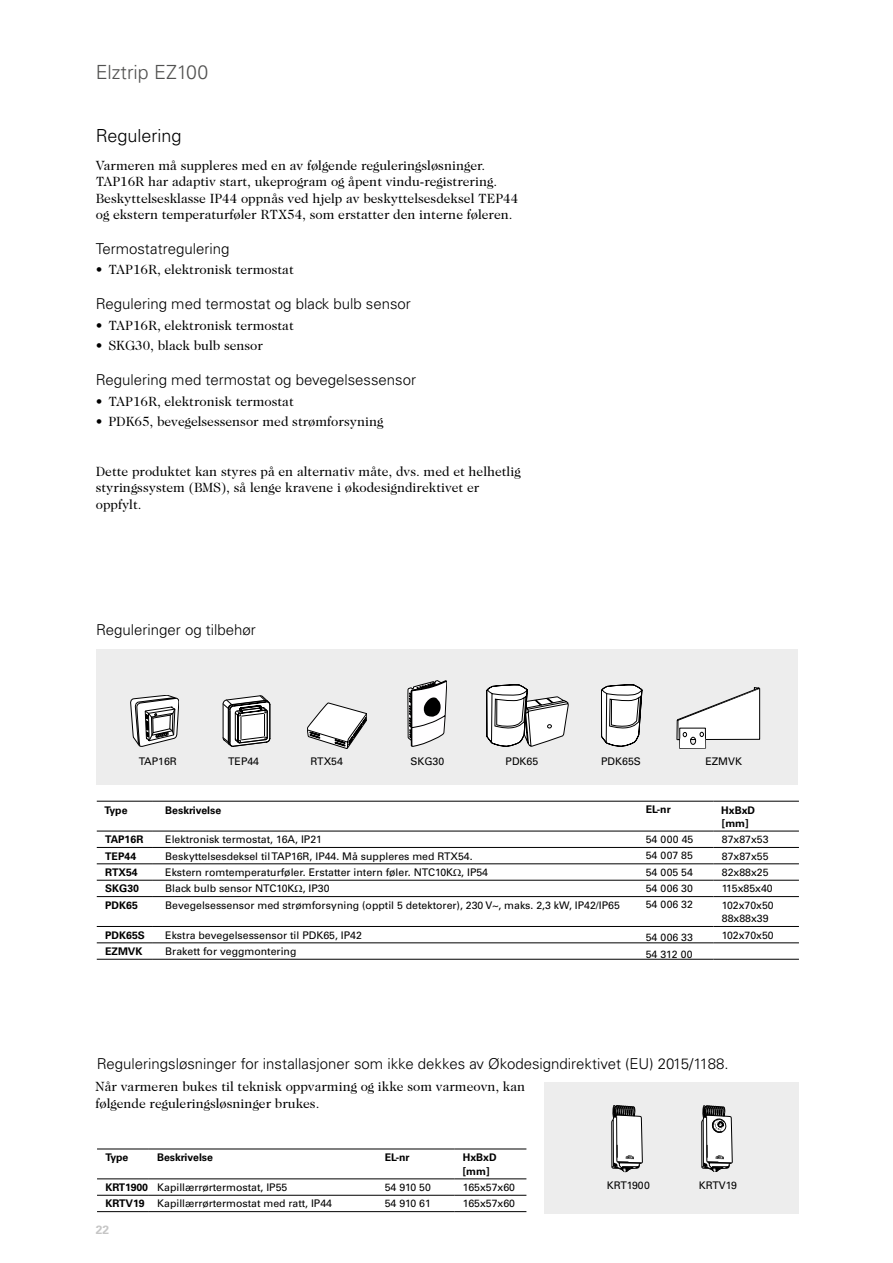
<style>
.page{position:relative;width:893px;height:1263px;background:#fff}
.page>*{position:absolute;margin:0;border:0;box-sizing:border-box;transform-origin:0 0}
.t1{font:300 19.5px "Univers";color:#525251}
.t2{font:300 18px "Univers";color:#000}
.t3{font:300 15px "Univers";color:#000}
.t4{font:13.5px/16.5px "Caslon Two Twenty Four";color:#000}
.t5{font:700 12px "Univers";color:#c6c6c6}
.t6{font:10.5px/16.4px "Univers";color:#000}
.t7{font:700 10.5px "Univers";color:#000}
.s1{font-weight:700}
</style>
<div class="page">
<div style="left:97px;top:649px;width:701px;height:136px;background:#ededed"></div>
<svg style="left:130px;top:695px;width:49px;height:51px"></svg>
<svg style="left:307px;top:703px;width:60px;height:46px"></svg>
<svg style="left:223px;top:695px;width:47px;height:52px;background:#a7a7a7"></svg>
<svg style="left:408px;top:680px;width:39px;height:66px;background:#b8b8b8"></svg>
<svg style="left:677px;top:687px;width:83px;height:62px"></svg>
<svg style="left:486px;top:684px;width:82px;height:62px"></svg>
<div style="left:544px;top:1082px;width:254px;height:132px;background:#ededed"></div>
<svg style="left:612px;top:1105px;width:30px;height:67px;background:#bbb"></svg>
<svg style="left:702px;top:1105px;width:30px;height:67px;background:#aeaeae"></svg>
<svg style="left:601px;top:684px;width:41px;height:62px;background:#cacaca"></svg>
<hr style="left:97px;top:801px;width:55px;height:1px;background:#000">
<hr style="left:152px;top:801px;width:561px;height:1px;background:#000">
<hr style="left:713px;top:801px;width:86px;height:1px;background:#000">
<hr style="left:97px;top:942px;width:55px;height:1px;background:#000">
<hr style="left:152px;top:942px;width:561px;height:1px;background:#000">
<hr style="left:97px;top:831px;width:55px;height:1px;background:#000">
<hr style="left:152px;top:831px;width:561px;height:1px;background:#000">
<hr style="left:713px;top:942px;width:86px;height:1px;background:#000">
<hr style="left:713px;top:831px;width:86px;height:1px;background:#000">
<hr style="left:152px;top:959px;width:561px;height:1px;background:#000">
<hr style="left:97px;top:847px;width:55px;height:1px;background:#000">
<hr style="left:152px;top:847px;width:561px;height:1px;background:#000">
<hr style="left:713px;top:847px;width:86px;height:1px;background:#000">
<hr style="left:97px;top:863px;width:55px;height:1px;background:#000">
<hr style="left:152px;top:863px;width:561px;height:1px;background:#000">
<hr style="left:713px;top:863px;width:86px;height:1px;background:#000">
<hr style="left:97px;top:880px;width:55px;height:1px;background:#000">
<hr style="left:152px;top:880px;width:561px;height:1px;background:#000">
<hr style="left:713px;top:880px;width:86px;height:1px;background:#000">
<hr style="left:97px;top:896px;width:55px;height:1px;background:#000">
<hr style="left:152px;top:896px;width:561px;height:1px;background:#000">
<hr style="left:713px;top:896px;width:86px;height:1px;background:#000">
<hr style="left:97px;top:926px;width:55px;height:1px;background:#000">
<hr style="left:152px;top:926px;width:561px;height:1px;background:#000">
<hr style="left:713px;top:926px;width:86px;height:1px;background:#000">
<hr style="left:97px;top:959px;width:55px;height:1px;background:#000">
<hr style="left:713px;top:959px;width:86px;height:1px;background:#000">
<hr style="left:97px;top:1195px;width:51px;height:1px;background:#000">
<hr style="left:148px;top:1195px;width:306px;height:1px;background:#000">
<hr style="left:454px;top:1195px;width:72px;height:1px;background:#000">
<hr style="left:97px;top:1148px;width:51px;height:1px;background:#000">
<hr style="left:148px;top:1148px;width:306px;height:1px;background:#000">
<hr style="left:454px;top:1148px;width:72px;height:1px;background:#000">
<hr style="left:97px;top:1211px;width:51px;height:1px;background:#000">
<hr style="left:148px;top:1211px;width:306px;height:1px;background:#000">
<hr style="left:454px;top:1211px;width:72px;height:1px;background:#000">
<hr style="left:97px;top:1178px;width:51px;height:1px;background:#000">
<hr style="left:148px;top:1178px;width:306px;height:1px;background:#000">
<hr style="left:454px;top:1178px;width:72px;height:1px;background:#000">
<h1 class="t1" style="left:96px;top:61px;width:114px">Elztrip EZ100</h1>
<h2 class="t2" style="left:96px;top:125px;width:87px">Regulering</h2>
<p class="t4" style="left:96px;top:157px;width:424px">Varmeren må suppleres med en av følgende reguleringsløsninger.<br>TAP16R har adaptiv start, ukeprogram og åpent vindu-registrering.<br>Beskyttelsesklasse IP44 oppnås ved hjelp av beskyttelsesdeksel TEP44 og ekstern temperaturføler RTX54, som erstatter den interne føleren.</p>
<p class="t3" style="left:96px;top:239px;width:135px">Termostatregulering</p>
<p class="t4" style="left:96px;top:261px;width:200px">• TAP16R, elektronisk termostat</p>
<p class="t3" style="left:96px;top:295px;width:317px">Regulering med termostat og black bulb sensor</p>
<p class="t4" style="left:96px;top:317px;width:200px">• TAP16R, elektronisk termostat</p>
<p class="t4" style="left:96px;top:337px;width:169px">• SKG30, black bulb sensor</p>
<p class="t3" style="left:96px;top:371px;width:322px">Regulering med termostat og bevegelsessensor</p>
<p class="t4" style="left:96px;top:393px;width:200px">• TAP16R, elektronisk termostat</p>
<p class="t4" style="left:96px;top:413px;width:289px">• PDK65, bevegelsessensor med strømforsyning</p>
<p class="t4" style="left:96px;top:463px;width:426px">Dette produktet kan styres på en alternativ måte, dvs. med et helhetlig styringssystem (BMS), så lenge kravene i økodesigndirektivet er oppfylt.</p>
<p class="t3" style="left:96px;top:620px;width:161px">Reguleringer og tilbehør</p>
<p class="t6" style="left:139px;top:753px;width:40px">TAP16R</p>
<p class="t6" style="left:228px;top:753px;width:32px">TEP44</p>
<p class="t6" style="left:311px;top:753px;width:34px">RTX54</p>
<p class="t6" style="left:410px;top:753px;width:35px">SKG30</p>
<p class="t6" style="left:506px;top:753px;width:34px">PDK65</p>
<p class="t6" style="left:705px;top:753px;width:38px">EZMVK</p>
<p class="t6" style="left:601px;top:753px;width:41px">PDK65S</p>
<p class="t7" style="left:646px;top:803px;width:26px">EL-nr</p>
<p class="t6" style="left:646px;top:831px;width:49px;text-align:justify">54 000 45<br>54 007 85<br>54 005 54<br>54 006 30<br>54 006 32</p>
<p class="t6" style="left:646px;top:929px;width:49px">54 006 33<br>54 312 00</p>
<p class="t7" style="left:105px;top:804px;width:24px">Type</p>
<p class="t7" style="left:165px;top:804px;width:57px">Beskrivelse</p>
<p class="t6" style="left:165px;top:831px;width:158px">Elektronisk termostat, 16A, IP21</p>
<p class="t7" style="left:721px;top:804px;width:35px">HxBxD</p>
<p class="t7" style="left:722px;top:817px;width:28px">[mm]</p>
<p class="t7" style="left:105px;top:833px;width:40px">TAP16R</p>
<p class="t6" style="left:722px;top:831px;width:48px">87x87x53</p>
<p class="t7" style="left:105px;top:850px;width:32px">TEP44</p>
<p class="t6" style="left:722px;top:848px;width:48px">87x87x55</p>
<p class="t7" style="left:105px;top:866px;width:34px">RTX54</p>
<p class="t6" style="left:722px;top:864px;width:48px">82x88x25</p>
<p class="t7" style="left:105px;top:882px;width:35px">SKG30</p>
<p class="t6" style="left:722px;top:880px;width:52px">115x85x40</p>
<p class="t7" style="left:105px;top:899px;width:34px">PDK65</p>
<p class="t6" style="left:722px;top:898px;width:53px;line-height:13.5px">102x70x50<br>88x88x39</p>
<p class="t7" style="left:105px;top:929px;width:41px">PDK65S</p>
<p class="t6" style="left:722px;top:927px;width:53px">102x70x50</p>
<p class="t7" style="left:105px;top:945px;width:39px">EZMVK</p>
<p class="t6" style="left:165px;top:848px;width:309px">Beskyttelsesdeksel til TAP16R, IP44. Må suppleres med RTX54.</p>
<p class="t6" style="left:165px;top:880px;width:166px">Black bulb sensor NTC10K , IP30</p>
<p class="t6" style="left:165px;top:864px;width:324px">Ekstern romtemperaturføler. Erstatter intern føler. NTC10K , IP54</p>
<p class="t6" style="left:165px;top:897px;width:456px">Bevegelsessensor med strømforsyning (opptil 5 detektorer), 230 V~, maks. 2,3 kW, IP42/IP65</p>
<p class="t6" style="left:165px;top:927px;width:198px">Ekstra bevegelsessensor til PDK65, IP42<br>Brakett for veggmontering</p>
<p class="t3" style="left:97px;top:1055px;width:633px">Reguleringsløsninger for installasjoner som ikke dekkes av Økodesigndirektivet (EU) 2015/1188.</p>
<p class="t4" style="left:96px;top:1078px;width:431px">Når varmeren bukes til teknisk oppvarming og ikke som varmeovn, kan følgende reguleringsløsninger brukes.</p>
<p class="t7" style="left:106px;top:1151px;width:24px">Type</p>
<p class="t7" style="left:157px;top:1151px;width:57px">Beskrivelse</p>
<p class="t7" style="left:463px;top:1151px;width:35px">HxBxD</p>
<p class="t7" style="left:385px;top:1151px;width:26px">EL-nr</p>
<p class="t6" style="left:385px;top:1179px;width:48px">54 910 50<br>54 910 61</p>
<p class="t7" style="left:463px;top:1165px;width:28px">[mm]</p>
<p class="t7" style="left:106px;top:1181px;width:44px">KRT1900</p>
<p class="t6" style="left:463px;top:1179px;width:54px">165x57x60</p>
<p class="t6" style="left:106px;top:1195px;width:228px"><span class="s1">KRTV19</span> Kapillærrørtermostat med ratt, IP44</p>
<p class="t6" style="left:463px;top:1195px;width:54px">165x57x60</p>
<p class="t6" style="left:157px;top:1179px;width:132px">Kapillærrørtermostat, IP55</p>
<p class="t5" style="left:96px;top:1223px;width:15px">22</p>
<p class="t6" style="left:607px;top:1177px;width:45px">KRT1900</p>
<p class="t6" style="left:699px;top:1177px;width:40px">KRTV19</p>
</div>
